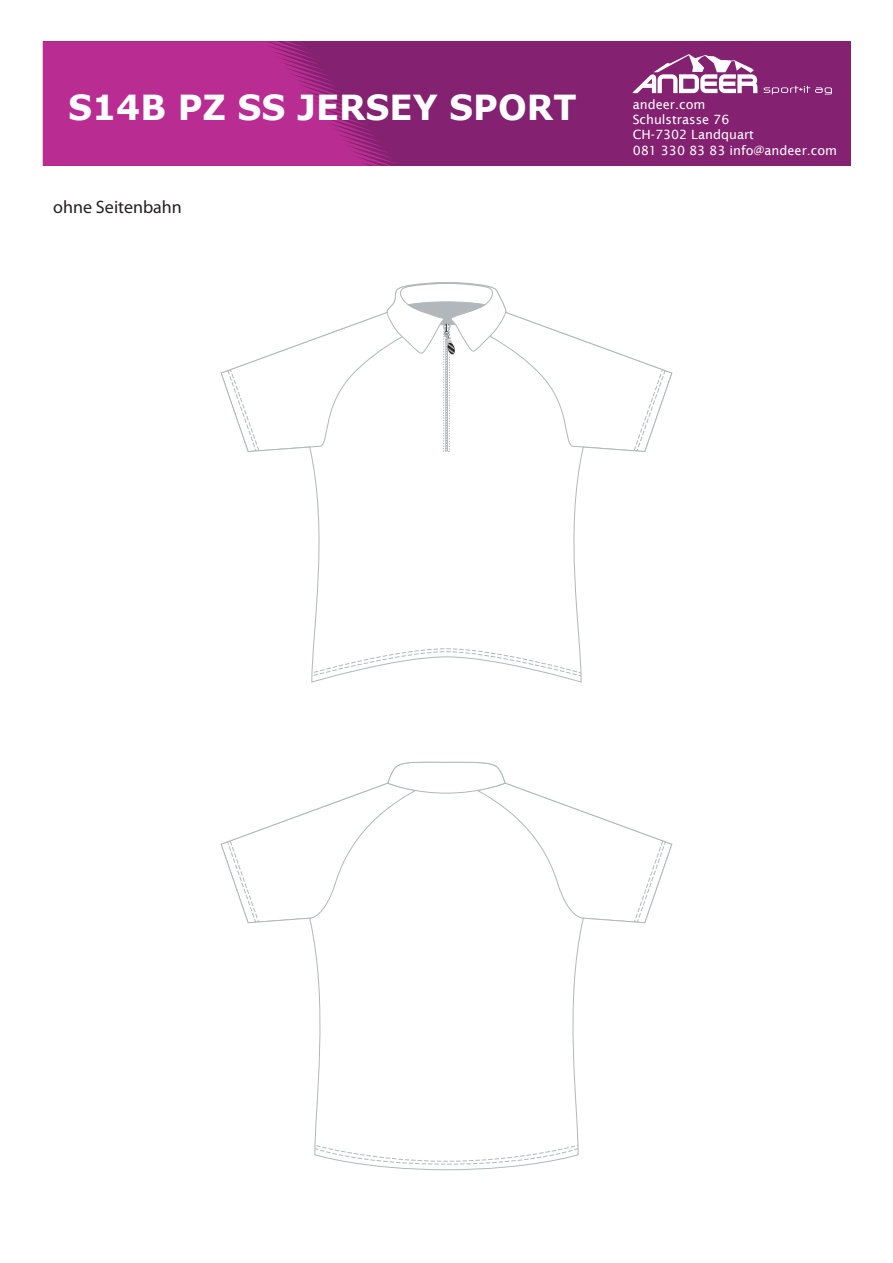
<style>
.page{position:relative;width:893px;height:1263px;background:#fff}
.page>*{position:absolute;margin:0;border:0;box-sizing:border-box;transform-origin:0 0}
.t1{font:700 34.5px "Verdana";color:#fff}
.t2{font:18px "Myriad Pro";color:#231f20}
.t3{font:12.75px/15.3px "Lucida Sans";color:#fff}
</style>
<div class="page">
<div style="left:43px;top:41px;width:807px;height:125px;background:#842171"></div>
<svg style="left:43px;top:41px;width:354px;height:125px"></svg>
<svg style="left:633px;top:54px;width:124px;height:39px"></svg>
<svg style="left:764px;top:86px;width:68px;height:8px"></svg>
<svg style="left:220px;top:761px;width:453px;height:409px"></svg>
<svg style="left:220px;top:282px;width:453px;height:401px"></svg>
<h1 class="t1" style="left:68px;top:83px;width:510px">S14B PZ SS JERSEY SPORT</h1>
<p class="t3" style="left:633px;top:97px;width:206px">andeer.com<br>Schulstrasse 76<br>CH-7302 Landquart<br>081 330 83 83 info@andeer.com</p>
<h2 class="t2" style="left:53px;top:196px;width:130px">ohne Seitenbahn</h2>
</div>
